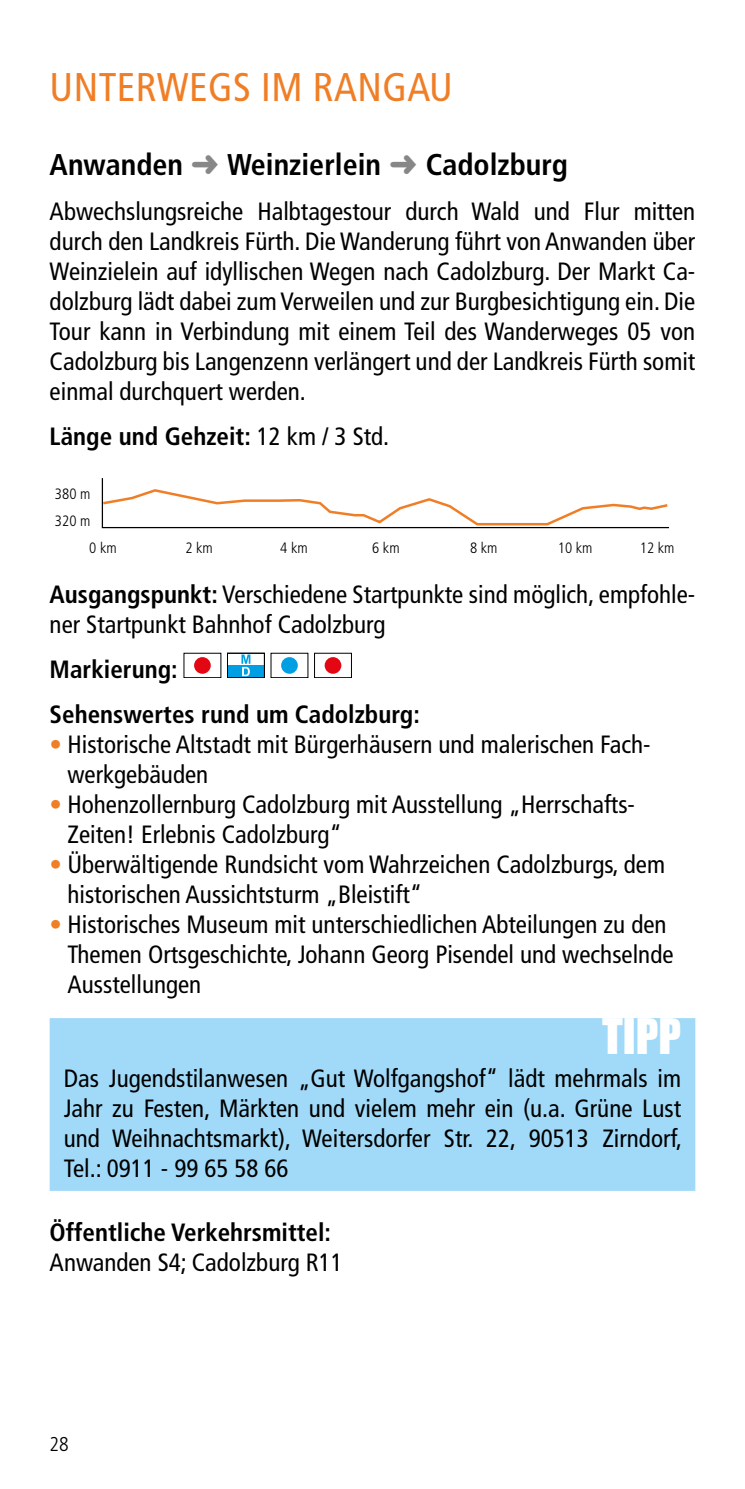
<style>
.page{position:relative;width:745px;height:1489px;background:#fff}
.page>*{position:absolute;margin:0;border:0;box-sizing:border-box;transform-origin:0 0}
.t1{font:45px "Impact";color:#fff}
.t2{font:condensed 40px "Frutiger";letter-spacing:.01em;color:#ef7e26}
.t3{font:700 condensed 30px "Frutiger";color:#000}
.t4{font:condensed 25px/30px "Frutiger";color:#000}
.t5{font:700 condensed 25px/45px "Frutiger";color:#000}
.t6{font:300 condensed 20px "Frutiger";color:#000}
.t7{font:300 condensed 15px "Frutiger";color:#000}
.s1{color:#878787}
.s2{font-weight:400}
.s3{font-weight:700}
.s4{color:#ef7e26}
</style>
<div class="page">
<svg style="left:101px;top:478px;width:568px;height:51px"></svg>
<div style="left:183px;top:653px;width:38px;height:25px;border:1px solid #000"></div>
<div style="left:194px;top:657px;width:17px;height:16px;background:#e30613;border-radius:50%"></div>
<div style="left:227px;top:665px;width:37px;height:12px;background:#009fe3"></div>
<div style="left:227px;top:653px;width:37px;height:25px;border:1px solid #000"></div>
<svg style="left:241px;top:654px;width:9px;height:22px"></svg>
<div style="left:270px;top:653px;width:38px;height:25px;border:1px solid #000"></div>
<div style="left:281px;top:657px;width:16px;height:16px;background:#009fe3;border-radius:50%"></div>
<div style="left:314px;top:653px;width:37px;height:25px;border:1px solid #000"></div>
<div style="left:324px;top:657px;width:17px;height:16px;background:#e30613;border-radius:50%"></div>
<div style="left:50px;top:1018px;width:644px;height:172px;background:#a1daf8"></div>
<h2 class="t2" style="left:50px;top:64px;width:404px">UNTERWEGS IM RANGAU</h2>
<p class="t3" style="left:50px;top:147px;width:519px">Anwanden <span class="s1">➜</span> Weinzierlein <span class="s1">➜</span> Cadolzburg</p>
<p class="t4" style="left:50px;top:196px;width:646px;text-align:justify">Abwechslungsreiche Halbtagestour durch Wald und Flur mitten durch den Landkreis Fürth. Die Wanderung führt von Anwanden über Weinzielein auf idyllischen Wegen nach Cadolzburg. Der Markt Ca&shy;dolzburg lädt dabei zum Verweilen und zur Burgbesichtigung ein. Die Tour kann in Verbindung mit einem Teil des Wanderweges 05 von Cadolzburg bis Langenzenn verlängert und der Landkreis Fürth somit einmal durchquert werden.</p>
<p class="t5" style="left:50px;top:414px;width:341px">Länge und Gehzeit: <span class="s2">12 km / 3 Std.</span></p>
<p class="t7" style="left:55px;top:485px;width:37px">380 m</p>
<p class="t7" style="left:55px;top:512px;width:37px">320 m</p>
<p class="t7" style="left:89px;top:539px;width:29px">0 km</p>
<p class="t7" style="left:185px;top:539px;width:29px">2 km</p>
<p class="t7" style="left:280px;top:539px;width:29px">4 km</p>
<p class="t7" style="left:372px;top:539px;width:29px">6 km</p>
<p class="t7" style="left:469px;top:539px;width:29px">8 km</p>
<p class="t7" style="left:557px;top:539px;width:36px">10 km</p>
<p class="t7" style="left:639px;top:539px;width:36px">12 km</p>
<p class="t4" style="left:50px;top:579px;width:646px"><span class="s3">Ausgangspunkt:</span> Verschiedene Startpunkte sind möglich, empfohle&shy;ner Startpunkt Bahnhof Cadolzburg</p>
<p class="t5" style="left:50px;top:646px;width:371px">Markierung:<br>Sehenswertes rund um Cadolzburg:</p>
<p class="t4" style="left:67px;top:729px;width:584px;text-indent:-18px"><span class="s4">•</span> Historische Altstadt mit Bürgerhäusern und malerischen Fach&shy;werkgebäuden</p>
<p class="t4" style="left:67px;top:789px;width:568px;text-indent:-18px"><span class="s4">•</span> Hohenzollernburg Cadolzburg mit Ausstellung „Herrschafts-<br>Zeiten! Erlebnis Cadolzburg“</p>
<p class="t4" style="left:67px;top:849px;width:598px;text-indent:-18px"><span class="s4">•</span> Überwältigende Rundsicht vom Wahrzeichen Cadolzburgs, dem historischen Aussichtsturm „Bleistift“</p>
<p class="t4" style="left:67px;top:909px;width:607px;text-indent:-18px"><span class="s4">•</span> Historisches Museum mit unterschiedlichen Abteilungen zu den<br>Themen Ortsgeschichte, Johann Georg Pisendel und wechselnde<br>Ausstellungen</p>
<h1 class="t1" style="left:601px;top:1001px;width:80px">TIPP</h1>
<p class="t4" style="left:64px;top:1063px;width:619px;text-align:justify">Das Jugendstilanwesen „Gut Wolfgangshof“ lädt mehrmals im Jahr zu Festen, Märkten und vielem mehr ein (u.a. Grüne Lust und Weihnachtsmarkt), Weitersdorfer Str. 22, 90513 Zirndorf, Tel.: 0911 - 99 65 58 66</p>
<p class="t5" style="left:50px;top:1209px;width:283px">Öffentliche Verkehrsmittel:</p>
<p class="t4" style="left:50px;top:1247px;width:294px">Anwanden S4; Cadolzburg R11</p>
<p class="t6" style="left:50px;top:1432px;width:21px">28</p>
</div>
